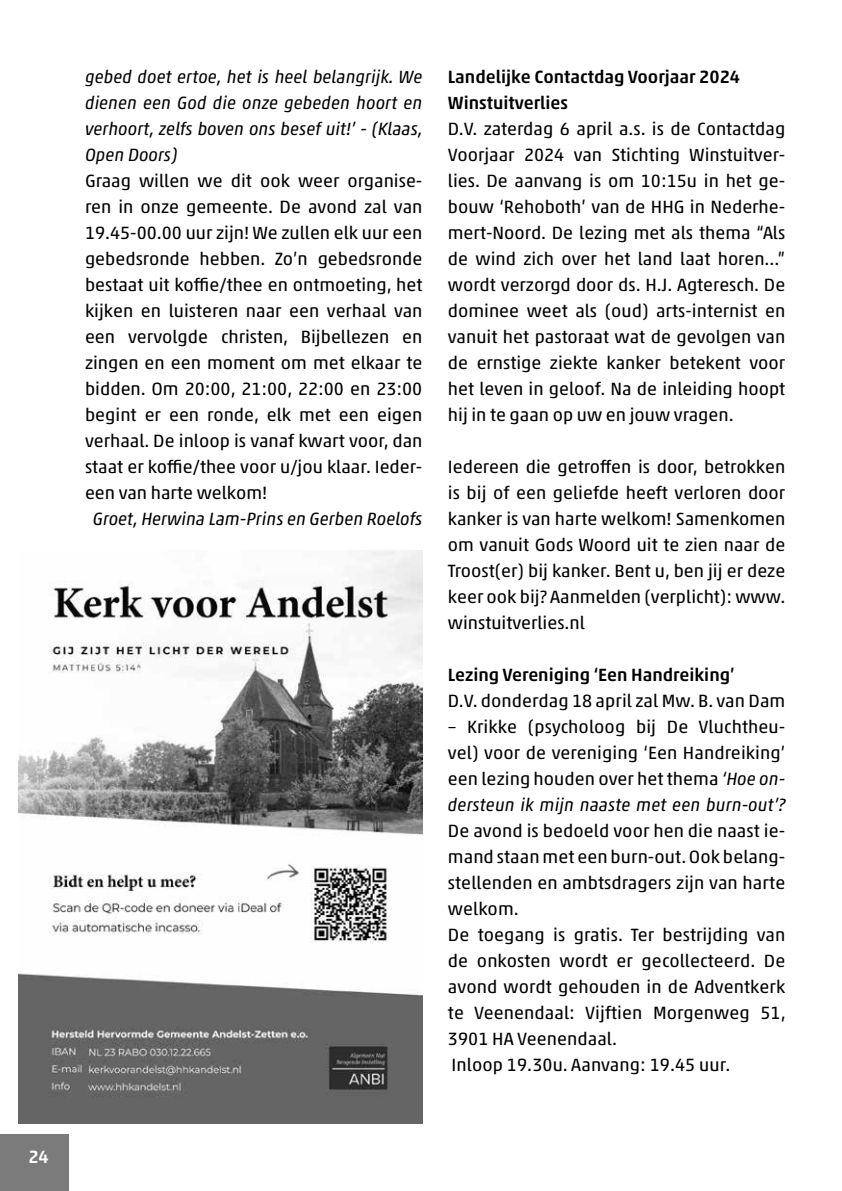
<style>
.page{position:relative;width:842px;height:1191px;background:#fff}
.page>*{position:absolute;margin:0;border:0;box-sizing:border-box;transform-origin:0 0}
.t1{font:18px/26px "Akko Std";letter-spacing:.005em;color:#000;text-align:justify}
.t2{font:italic 18px/26px "Akko Std";color:#000;text-align:justify}
.t3{font:500 18px/26px "Akko Std";color:#000}
.t4{font:500 18px "Akko Std";color:#fff}
.s1{font-style:italic}
</style>
<div class="page">
<img style="left:19px;top:551px;width:403px;height:572px">
<div style="left:0;top:1134px;width:68px;height:57px;background:#7c7b7b"></div>
<p class="t4" style="left:28px;top:1145px;width:22px">24</p>
<p class="t2" style="left:85px;top:63px;width:339px">gebed doet ertoe, het is heel belangrijk. We dienen een God die onze gebeden hoort en verhoort, zelfs boven ons besef uit!’ - (Klaas, Open Doors)</p>
<p class="t1" style="left:85px;top:167px;width:339px">Graag willen we dit ook weer organise&shy;ren in onze gemeente. De avond zal van 19.45-00.00 uur zijn! We zullen elk uur een gebedsronde hebben. Zo’n gebedsronde bestaat uit koffie/thee en ontmoeting, het kijken en luisteren naar een verhaal van een vervolgde christen, Bijbellezen en zingen en een moment om met elkaar te bidden. Om 20:00, 21:00, 22:00 en 23:00 begint er een ronde, elk met een eigen verhaal. De inloop is vanaf kwart voor, dan staat er koffie/thee voor u/jou klaar. Ieder&shy;een van harte welkom!</p>
<p class="t2" style="left:93px;top:505px;width:331px">Groet, Herwina Lam-Prins en Gerben Roelofs</p>
<p class="t3" style="left:448px;top:63px;width:294px">Landelijke Contactdag Voorjaar 2024<br>Winstuitverlies</p>
<p class="t1" style="left:448px;top:115px;width:339px">D.V. zaterdag 6 april a.s. is de Contactdag Voorjaar 2024 van Stichting Winstuitver&shy;lies. De aanvang is om 10:15u in het ge&shy;bouw ‘Rehoboth’ van de HHG in Nederhe&shy;mert-Noord. De lezing met als thema “Als de wind zich over het land laat horen...” wordt verzorgd door ds. H.J. Agteresch. De dominee weet als (oud) arts-internist en vanuit het pastoraat wat de gevolgen van de ernstige ziekte kanker betekent voor het leven in geloof. Na de inleiding hoopt hij in te gaan op uw en jouw vragen.</p>
<p class="t1" style="left:448px;top:453px;width:339px">Iedereen die getroffen is door, betrokken is bij of een geliefde heeft verloren door kanker is van harte welkom! Samenkomen om vanuit Gods Woord uit te zien naar de Troost(er) bij kanker. Bent u, ben jij er deze keer ook bij? Aanmelden (verplicht): www. winstuitverlies.nl</p>
<p class="t3" style="left:448px;top:661px;width:288px">Lezing Vereniging ‘Een Handreiking’</p>
<p class="t1" style="left:448px;top:687px;width:339px">D.V. donderdag 18 april zal Mw. B. van Dam</p>
<p class="t1" style="left:448px;top:713px;width:339px">– Krikke (psycholoog bij De Vluchtheu&shy;vel) voor de vereniging ‘Een Handreiking’ een lezing houden over het thema <span class="s1">‘Hoe on&shy;dersteun ik mijn naaste met een burn-out’?</span></p>
<p class="t1" style="left:448px;top:817px;width:339px;text-align:left">De avond is bedoeld voor hen die naast ie&shy;mand staan met een burn-out. Ook belang&shy;stellenden en ambtsdragers zijn van harte welkom.<br>De toegang is gratis. Ter bestrijding van de onkosten wordt er gecollecteerd. De avond wordt gehouden in de Adventkerk te Veenendaal: Vijftien Morgenweg 51, 3901 HA Veenendaal.<br>Inloop 19.30u. Aanvang: 19.45 uur.</p>
</div>
